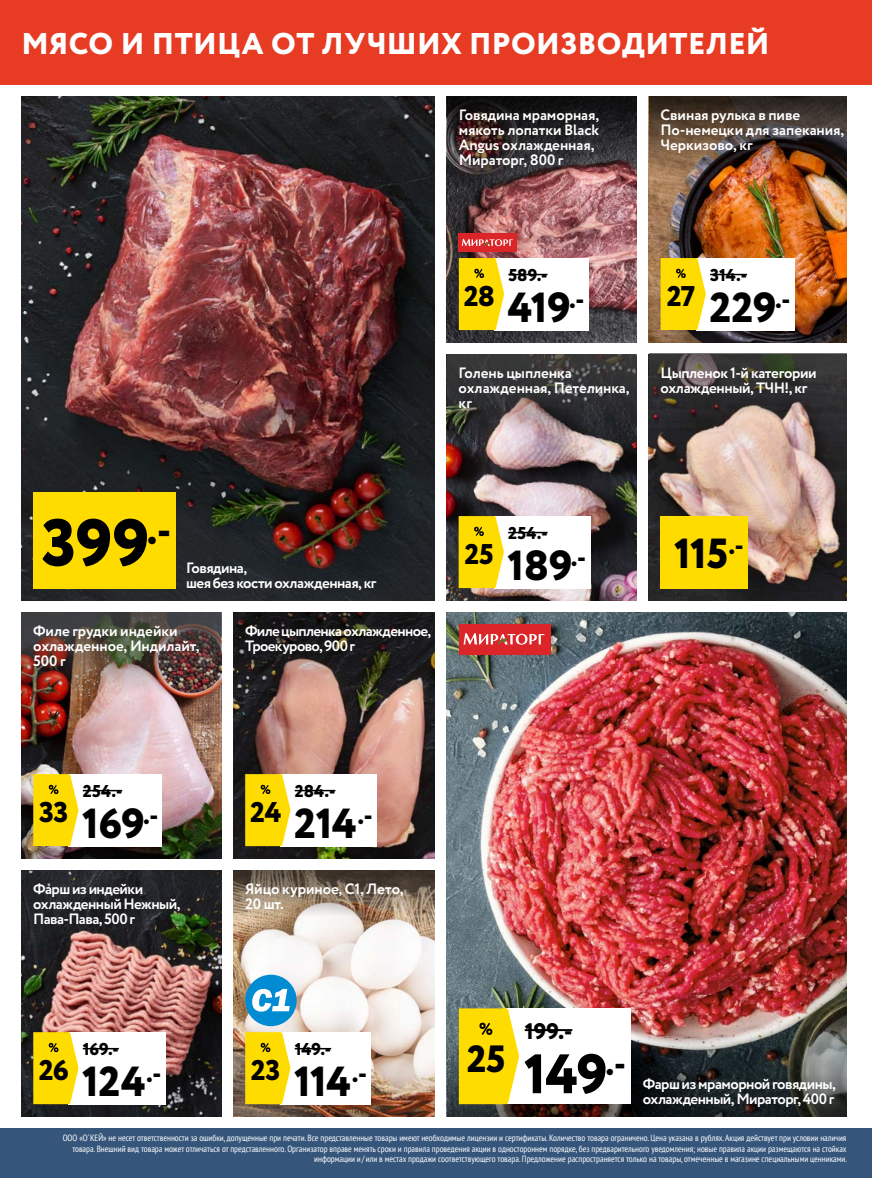
<style>
.page{position:relative;width:872px;height:1178px;background:#fff}
.page>*{position:absolute;margin:0;border:0;box-sizing:border-box;transform-origin:0 0}
.t1{font:800 66px "Circe";color:#000}
.t2{font:800 55.5px "Circe";color:#000}
.t3{font:800 42px "Circe";letter-spacing:-.005em;color:#000}
.t4{font:800 37.95px "Circe";color:#000}
.t5{font:800 30px "Circe";letter-spacing:.015em;color:#fff}
.t6{font:800 28.5px "Circe";letter-spacing:-.02em;color:#000}
.t7{font:800 22.5px "Circe";color:#000}
.t8{font:800 17.1px "Circe";color:#000}
.t9{font:700 15px/15px "Circe";letter-spacing:-.02em;color:#fff}
.t10{font:700 15px/15px "Circe";letter-spacing:-.045em;color:#fff}
.t11{font:condensed 9px/10.5px "PT Sans";color:#fff;text-align:right}
</style>
<div class="page">
<img style="left:21px;top:708px;width:200px;height:150px">
<img style="left:648px;top:426px;width:198px;height:174px">
<img style="left:233px;top:924px;width:202px;height:192px">
<img style="left:21px;top:870px;width:200px;height:246px">
<img style="left:447px;top:189px;width:189px;height:153px">
<img style="left:21px;top:96px;width:414px;height:504px">
<img style="left:446px;top:354px;width:190px;height:246px">
<img style="left:648px;top:189px;width:198px;height:153px">
<img style="left:447px;top:612px;width:399px;height:408px">
<svg style="left:447px;top:354px;width:189px;height:90px;background:#4c4849"></svg>
<svg style="left:648px;top:354px;width:198px;height:72px;background:#44403e"></svg>
<img style="left:648px;top:96px;width:198px;height:93px">
<img style="left:447px;top:96px;width:189px;height:93px">
<svg style="left:233px;top:870px;width:202px;height:54px;background:#8c7b6a"></svg>
<img style="left:21px;top:612px;width:200px;height:96px">
<img style="left:447px;top:1020px;width:399px;height:96px">
<img style="left:233px;top:708px;width:202px;height:150px">
<img style="left:233px;top:612px;width:202px;height:96px">
<div style="left:280px;top:774px;width:97px;height:72px;background:#fff"></div>
<hr style="left:295px;top:790px;width:40px;height:1px;background:#000">
<svg style="left:245px;top:774px;width:45px;height:72px;background:#fada15"></svg>
<div style="left:0;top:1128px;width:872px;height:50px;background:#35557b"></div>
<div style="left:506px;top:1008px;width:125px;height:96px;background:#fff"></div>
<hr style="left:525px;top:1029px;width:47px;height:2px;background:#000">
<svg style="left:459px;top:1008px;width:60px;height:96px;background:#fbdb17"></svg>
<div style="left:696px;top:258px;width:98px;height:72px;background:#fff"></div>
<hr style="left:710px;top:274px;width:37px;height:1px;background:#000">
<svg style="left:660px;top:258px;width:46px;height:72px;background:#fadb19"></svg>
<div style="left:494px;top:258px;width:94px;height:72px;background:#fff"></div>
<hr style="left:508px;top:274px;width:39px;height:1px;background:#000">
<svg style="left:459px;top:258px;width:45px;height:72px;background:#fbdc17"></svg>
<div style="left:459px;top:233px;width:58px;height:19px;background:#dc2528"></div>
<svg style="left:462px;top:239px;width:51px;height:7px"></svg>
<div style="left:69px;top:774px;width:93px;height:72px;background:#fff"></div>
<hr style="left:83px;top:790px;width:39px;height:1px;background:#000">
<svg style="left:33px;top:774px;width:45px;height:72px;background:#fadb15"></svg>
<div style="left:494px;top:516px;width:96px;height:72px;background:#fff"></div>
<hr style="left:508px;top:532px;width:39px;height:1px;background:#000">
<svg style="left:458px;top:516px;width:46px;height:72px;background:#f8d918"></svg>
<div style="left:69px;top:1032px;width:97px;height:72px;background:#fff"></div>
<hr style="left:83px;top:1048px;width:36px;height:1px;background:#000">
<svg style="left:33px;top:1032px;width:45px;height:72px;background:#fada15"></svg>
<div style="left:280px;top:1032px;width:91px;height:72px;background:#fff"></div>
<hr style="left:295px;top:1048px;width:36px;height:1px;background:#000">
<svg style="left:245px;top:1032px;width:45px;height:72px;background:#fbdb16"></svg>
<div style="left:245px;top:975px;width:52px;height:51px;background:#008bd2;border-radius:50%"></div>
<svg style="left:252px;top:989px;width:38px;height:22px"></svg>
<div style="left:459px;top:624px;width:92px;height:30px;background:#dc2528"></div>
<svg style="left:463px;top:633px;width:81px;height:12px"></svg>
<div style="left:33px;top:492px;width:143px;height:96px;background:#ffdc00"></div>
<div style="left:660px;top:516px;width:88px;height:72px;background:#ffdc00"></div>
<div style="left:0;top:0;width:872px;height:84px;background:#e73b23"></div>
<h3 class="t5" style="left:21px;top:23px;width:749px">МЯСО И ПТИЦА ОТ ЛУЧШИХ ПРОИЗВОДИТЕЛЕЙ</h3>
<h3 class="t9" style="left:459px;top:108px;width:142px">Говядина мраморная, мякоть лопатки Black<br>Angus охлажденная,<br>Мираторг, 800 г</h3>
<h3 class="t9" style="left:660px;top:108px;width:185px">Свиная рулька в пиве<br>По-немецки для запекания,<br>Черкизово, кг</h3>
<h3 class="t8" style="left:508px;top:264px;width:41px">589.-</h3>
<h3 class="t8" style="left:710px;top:264px;width:39px">314.-</h3>
<h3 class="t6" style="left:463px;top:277px;width:33px">28</h3>
<h3 class="t3" style="left:508px;top:279px;width:78px">419<sup>.-</sup></h3>
<h3 class="t6" style="left:666px;top:277px;width:30px">27</h3>
<h3 class="t3" style="left:709px;top:279px;width:82px">229<sup>.-</sup></h3>
<h3 class="t9" style="left:458px;top:366px;width:172px">Голень цыпленка охлажденная, Петелинка, кг</h3>
<h3 class="t9" style="left:660px;top:366px;width:158px">Цыпленок 1-й категории охлажденный, ТЧН!, кг</h3>
<h1 class="t1" style="left:42px;top:498px;width:131px">399<sup>.-</sup></h1>
<h3 class="t9" style="left:186px;top:561px;width:192px">Говядина,<br>шея без кости охлажденная, кг</h3>
<h3 class="t9" style="left:33px;top:624px;width:168px">Филе грудки индейки охлажденное, Индилайт,<br>500 г</h3>
<h3 class="t10" style="left:245px;top:624px;width:187px">Филе цыпленка охлажденное,<br>Троекурово, 900 г</h3>
<h3 class="t6" style="left:464px;top:535px;width:31px">25</h3>
<h3 class="t8" style="left:508px;top:522px;width:41px">254.-</h3>
<h3 class="t3" style="left:507px;top:537px;width:80px">189<sup>.-</sup></h3>
<h3 class="t3" style="left:674px;top:525px;width:71px">115<sup>.-</sup></h3>
<h3 class="t8" style="left:83px;top:780px;width:41px">254.-</h3>
<h3 class="t8" style="left:295px;top:780px;width:42px">284.-</h3>
<h3 class="t6" style="left:39px;top:793px;width:31px">33</h3>
<h3 class="t3" style="left:82px;top:795px;width:78px">169<sup>.-</sup></h3>
<h3 class="t6" style="left:250px;top:793px;width:33px">24</h3>
<h3 class="t3" style="left:294px;top:795px;width:80px">214<sup>.-</sup></h3>
<h3 class="t9" style="left:33px;top:882px;width:149px">Фарш из индейки охлажденный Нежный,<br>Пава-Пава, 500 г</h3>
<h3 class="t9" style="left:245px;top:882px;width:160px">Яйцо куриное, С1, Лето,<br>20 шт.</h3>
<h3 class="t7" style="left:525px;top:1016px;width:49px">199.-</h3>
<h3 class="t6" style="left:39px;top:1051px;width:32px">26</h3>
<h3 class="t8" style="left:83px;top:1038px;width:38px">169.-</h3>
<h3 class="t3" style="left:82px;top:1053px;width:81px">124<sup>.-</sup></h3>
<h3 class="t6" style="left:251px;top:1051px;width:31px">23</h3>
<h3 class="t8" style="left:295px;top:1038px;width:38px">149.-</h3>
<h3 class="t3" style="left:294px;top:1053px;width:74px">114<sup>.-</sup></h3>
<h3 class="t4" style="left:467px;top:1033px;width:40px">25</h3>
<h2 class="t2" style="left:524px;top:1036px;width:103px">149<sup>.-</sup></h2>
<h3 class="t9" style="left:643px;top:1077px;width:194px">Фарш из мраморной говядины, охлажденный, Мираторг, 400 г</h3>
<p class="t11" style="left:63px;top:1132px;width:786px">ООО «О´КЕЙ» не несет ответственности за ошибки, допущенные при печати. Все представленные товары имеют необходимые лицензии и сертификаты. Количество товара ограничено. Цена указана в рублях. Акция действует при условии наличия товара. Внешний вид товара может отличаться от представленного. Организатор вправе менять сроки и правила проведения акции в одностороннем порядке, без предварительного уведомления; новые правила акции размещаются на стойках информации и / или в местах продажи соответствующего товара. Предложение распространяется только на товары, отмеченные в магазине специальными ценниками.</p>
</div>
